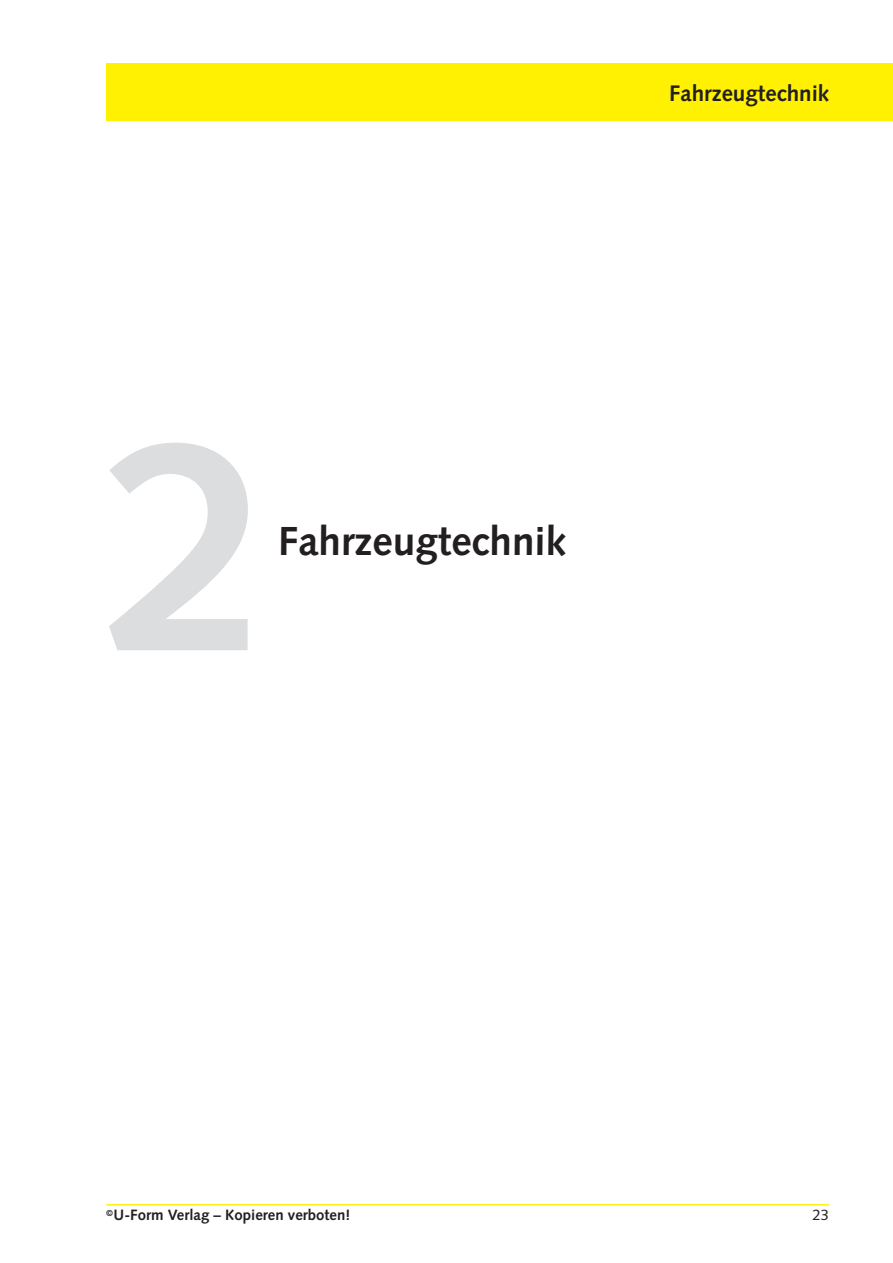
<style>
.page{position:relative;width:893px;height:1263px;background:#fff}
.page>*{position:absolute;margin:0;border:0;box-sizing:border-box;transform-origin:0 0}
.t1{font:700 300px "Syntax LT Std";color:#dcdddf}
.t2{font:700 40.5px "Syntax LT Std";color:#231f20}
.t3{font:700 22.5px "Syntax LT Std";color:#231f20}
.t4{font:700 15px "Syntax LT Std";color:#231f20}
.t5{font:15px "Syntax LT Std";color:#231f20}
</style>
<div class="page">
<hr style="left:106px;top:1204px;width:723px;height:1px;background:#fff101">
<div style="left:106px;top:64px;width:787px;height:57px;background:#fff101"></div>
<h3 class="t3" style="left:669px;top:80px;width:162px">Fahrzeugtechnik</h3>
<h1 class="t1" style="left:106px;top:375px;width:168px">2</h1>
<h2 class="t2" style="left:278px;top:517px;width:290px">Fahrzeugtechnik</h2>
<p class="t4" style="left:106px;top:1207px;width:246px"><sup>©</sup>U-Form Verlag – Kopieren verboten!</p>
<p class="t5" style="left:812px;top:1206px;width:18px">23</p>
</div>
